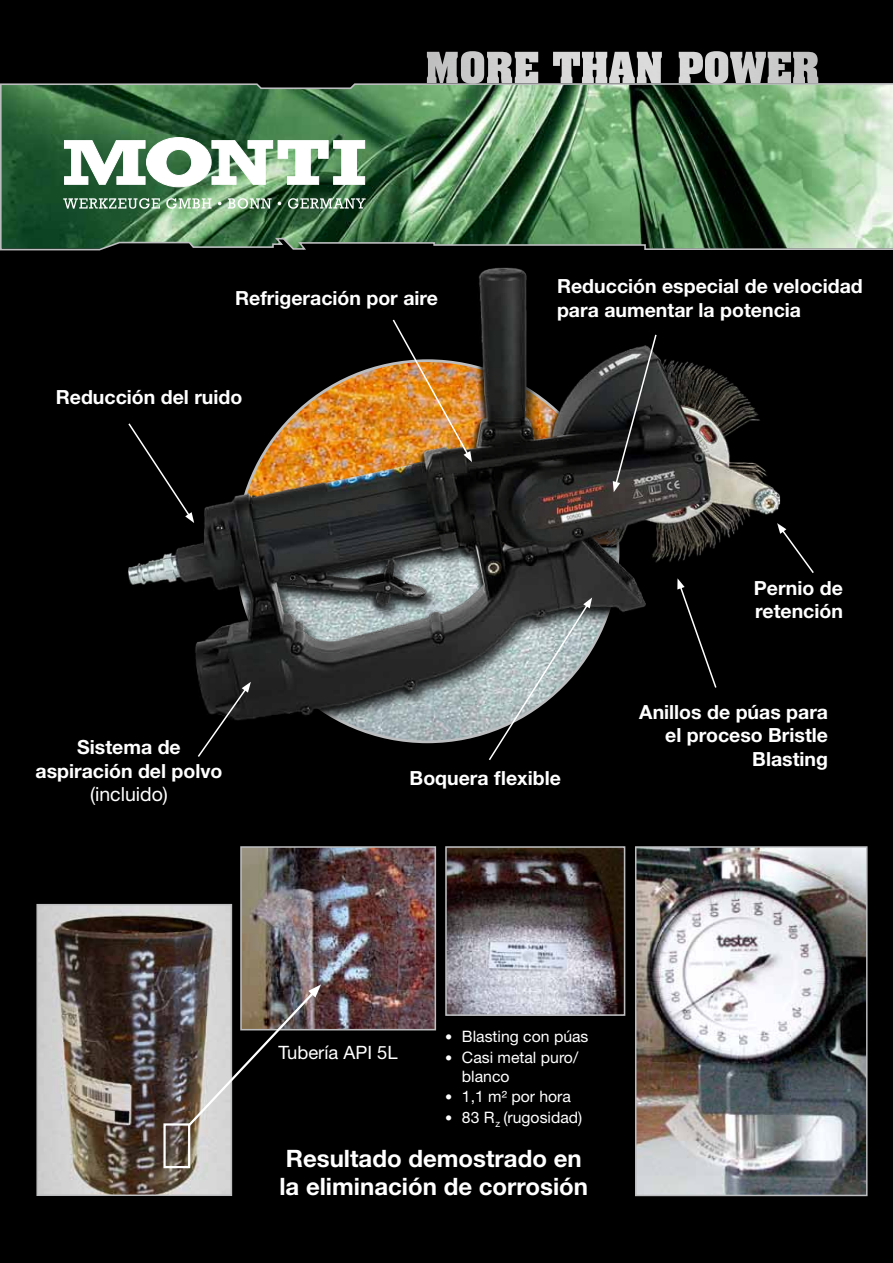
<style>
.page{position:relative;width:893px;height:1263px;background:#000}
.page>*{position:absolute;margin:0;border:0;box-sizing:border-box;transform-origin:0 0}
.t1{font:700 24px/28.8px "Helvetica Neue";color:#fff}
.t2{font:700 19.5px/23.4px "Helvetica Neue";color:#fff}
.t3{font:19.5px "Helvetica Neue";color:#fff}
.t4{font:18.45px "Helvetica Neue";color:#fff}
.t5{font:15.75px/18.9px "Helvetica Neue";color:#fff}
.t6{font:9.9px "Helvetica Neue";color:#fff}
.s1{font-size:14.4px}
</style>
<div class="page">
<svg style="left:0;top:82px;width:893px;height:169px;background:#56825b"></svg>
<svg style="left:64px;top:137px;width:301px;height:50px;background:#b1c7b4"></svg>
<svg style="left:63px;top:198px;width:97px;height:11px"></svg>
<svg style="left:166px;top:198px;width:45px;height:11px"></svg>
<svg style="left:218px;top:202px;width:4px;height:3px"></svg>
<svg style="left:228px;top:198px;width:44px;height:11px"></svg>
<svg style="left:288px;top:198px;width:78px;height:11px"></svg>
<img style="left:461px;top:51px;width:357px;height:33px">
<img style="left:638px;top:849px;width:226px;height:344px">
<div style="left:635px;top:846px;width:232px;height:350px;border:2px solid #bdbec0"></div>
<img style="left:243px;top:849px;width:190px;height:178px">
<div style="left:240px;top:846px;width:196px;height:184px;border:2px solid #bdbec0"></div>
<img style="left:39px;top:907px;width:190px;height:286px">
<div style="left:36px;top:904px;width:196px;height:292px;border:2px solid #bdbec0"></div>
<div style="left:163px;top:1123px;width:27px;height:45px;border:2px solid #fff"></div>
<img style="left:186px;top:984px;width:135px;height:144px">
<img style="left:448px;top:849px;width:174px;height:164px">
<div style="left:445px;top:846px;width:180px;height:170px;border:2px solid #bdbec0"></div>
<img style="left:128px;top:267px;width:686px;height:477px">
<img style="left:391px;top:318px;width:81px;height:144px">
<svg style="left:196px;top:682px;width:55px;height:75px"></svg>
<svg style="left:487px;top:597px;width:105px;height:163px"></svg>
<svg style="left:613px;top:333px;width:45px;height:159px"></svg>
<p class="t2" style="left:235px;top:286px;width:204px">Refrigeración por aire</p>
<p class="t2" style="left:56px;top:385px;width:188px">Reducción del ruido</p>
<p class="t2" style="left:557px;top:274px;width:307px">Reducción especial de velocidad para aumentar la potencia</p>
<p class="t2" style="left:754px;top:575px;width:91px">Pernio de retención</p>
<p class="t2" style="left:36px;top:735px;width:188px;text-align:center">Sistema de aspiración del polvo</p>
<p class="t3" style="left:90px;top:783px;width:79px">(incluido)</p>
<p class="t2" style="left:410px;top:766px;width:153px">Boquera flexible</p>
<p class="t2" style="left:639px;top:700px;width:190px;text-align:right">Anillos de púas para el proceso Bristle<br>Blasting</p>
<p class="t4" style="left:278px;top:1041px;width:121px">Tubería API 5L</p>
<p class="t5" style="left:445px;top:1027px;width:145px"><span class="s1">•</span> Blasting con púas</p>
<p class="t5" style="left:462px;top:1047px;width:118px;text-indent:-17px"><span class="s1">•</span> Casi metal puro/ blanco</p>
<p class="t5" style="left:445px;top:1087px;width:127px"><span class="s1">•</span> 1,1 m² por hora</p>
<p class="t5" style="left:445px;top:1107px;width:139px"><span class="s1">•</span> 83 R (rugosidad)</p>
<p class="t6" style="left:496px;top:1117px;width:6px">z</p>
<p class="t1" style="left:279px;top:1143px;width:310px">Resultado demostrado en la eliminación de corrosión</p>
</div>
